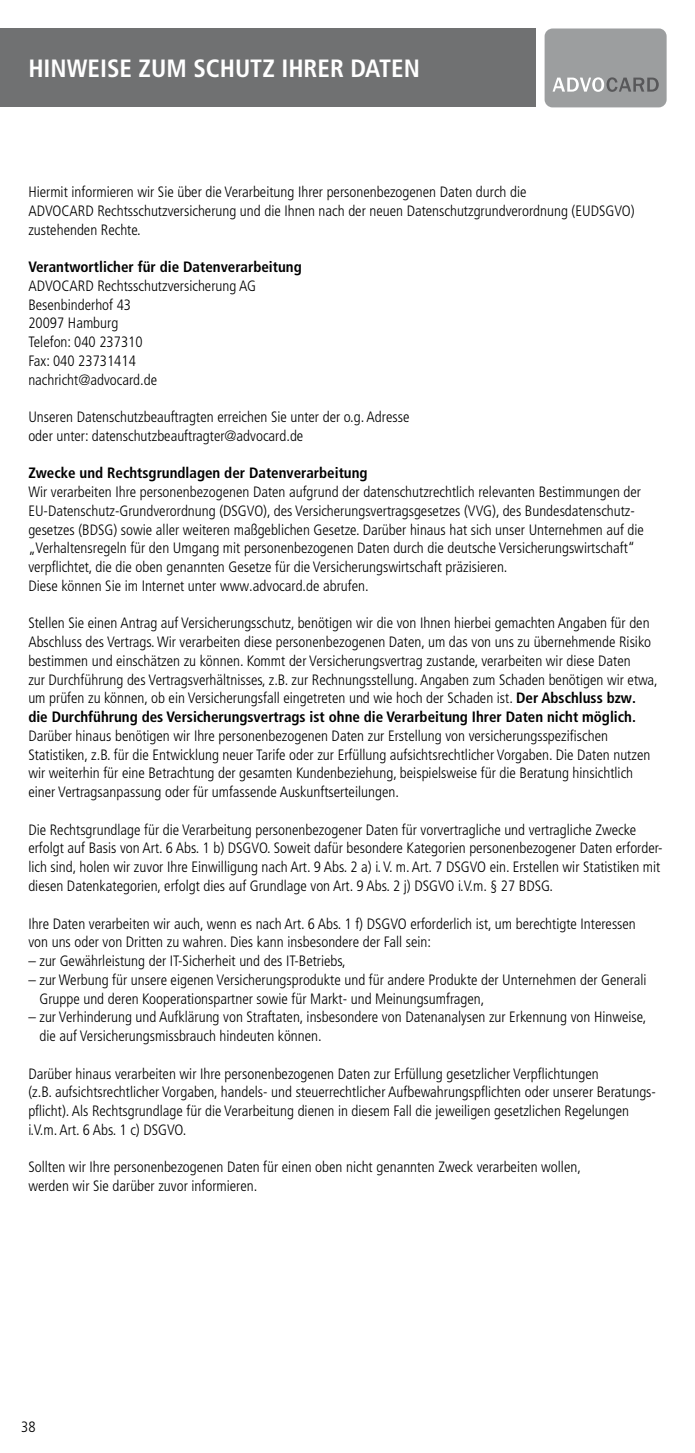
<style>
.page{position:relative;width:695px;height:1453px;background:#fff}
.page>*{position:absolute;margin:0;border:0;box-sizing:border-box;transform-origin:0 0}
.t1{font:700 condensed 25px "Frutiger LT Pro";color:#fff}
.t2{font:300 condensed 15px/18.8px "Frutiger LT Pro";color:#000}
.t3{font:700 condensed 15px "Frutiger LT Pro";color:#000}
.s1{font-weight:700}
</style>
<div class="page">
<div style="left:0;top:28px;width:535px;height:79px;background:#707172"></div>
<div style="left:544px;top:28px;width:122px;height:79px;background:#9c9e9f;border-radius:8px"></div>
<svg style="left:552px;top:77px;width:106px;height:15px"></svg>
<h1 class="t1" style="left:28px;top:54px;width:393px">HINWEISE ZUM SCHUTZ IHRER DATEN</h1>
<p class="t2" style="left:28px;top:183px;width:607px">Hiermit informieren wir Sie über die Verarbeitung Ihrer personenbezogenen Daten durch die<br>ADVOCARD Rechtsschutzversicherung und die Ihnen nach der neuen Datenschutzgrundverordnung (EUDSGVO) zustehenden Rechte.</p>
<p class="t3" style="left:28px;top:258px;width:275px">Verantwortlicher für die Datenverarbeitung</p>
<p class="t2" style="left:28px;top:276px;width:229px">ADVOCARD Rechtsschutzversicherung AG<br>Besenbinderhof 43<br>20097 Hamburg<br>Telefon: 040 237310<br>Fax: 040 23731414 nachricht@advocard.de</p>
<p class="t2" style="left:28px;top:408px;width:382px">Unseren Datenschutzbeauftragten erreichen Sie unter der o.g. Adresse oder unter: datenschutzbeauftragter@advocard.de</p>
<p class="t3" style="left:28px;top:464px;width:341px">Zwecke und Rechtsgrundlagen der Datenverarbeitung</p>
<p class="t2" style="left:28px;top:483px;width:617px">Wir verarbeiten Ihre personenbezogenen Daten aufgrund der datenschutzrechtlich relevanten Bestimmungen der EU-Datenschutz-Grundverordnung (DSGVO), des Versicherungsvertragsgesetzes (VVG), des Bundesdatenschutz&shy;gesetzes (BDSG) sowie aller weiteren maßgeblichen Gesetze. Darüber hinaus hat sich unser Unternehmen auf die „Verhaltensregeln für den Umgang mit personenbezogenen Daten durch die deutsche Versicherungswirtschaft“ verpflichtet, die die oben genannten Gesetze für die Versicherungswirtschaft präzisieren.<br>Diese können Sie im Internet unter www.advocard.de abrufen.</p>
<p class="t2" style="left:28px;top:614px;width:631px">Stellen Sie einen Antrag auf Versicherungsschutz, benötigen wir die von Ihnen hierbei gemachten Angaben für den Abschluss des Vertrags. Wir verarbeiten diese personenbezogenen Daten, um das von uns zu übernehmende Risiko bestimmen und einschätzen zu können. Kommt der Versicherungsvertrag zustande, verarbeiten wir diese Daten<br>zur Durchführung des Vertragsverhältnisses, z.B. zur Rechnungsstellung. Angaben zum Schaden benötigen wir etwa, um prüfen zu können, ob ein Versicherungsfall eingetreten und wie hoch der Schaden ist. <span class="s1">Der Abschluss bzw. die Durchführung des Versicherungsvertrags ist ohne die Verarbeitung Ihrer Daten nicht möglich.</span></p>
<p class="t2" style="left:28px;top:726px;width:623px">Darüber hinaus benötigen wir Ihre personenbezogenen Daten zur Erstellung von versicherungsspezifischen Statistiken, z.B. für die Entwicklung neuer Tarife oder zur Erfüllung aufsichtsrechtlicher Vorgaben. Die Daten nutzen wir weiterhin für eine Betrachtung der gesamten Kundenbeziehung, beispielsweise für die Beratung hinsichtlich einer Vertragsanpassung oder für umfassende Auskunftserteilungen.</p>
<p class="t2" style="left:28px;top:820px;width:635px">Die Rechtsgrundlage für die Verarbeitung personenbezogener Daten für vorvertragliche und vertragliche Zwecke erfolgt auf Basis von Art. 6 Abs. 1 b) DSGVO. Soweit dafür besondere Kategorien personenbezogener Daten erforder&shy;lich sind, holen wir zuvor Ihre Einwilligung nach Art. 9 Abs. 2 a) i. V. m. Art. 7 DSGVO ein. Erstellen wir Statistiken mit diesen Datenkategorien, erfolgt dies auf Grundlage von Art. 9 Abs. 2 j) DSGVO i.V.m. § 27 BDSG.</p>
<p class="t2" style="left:28px;top:914px;width:609px">Ihre Daten verarbeiten wir auch, wenn es nach Art. 6 Abs. 1 f) DSGVO erforderlich ist, um berechtigte Interessen von uns oder von Dritten zu wahren. Dies kann insbesondere der Fall sein:</p>
<p class="t2" style="left:28px;top:951px;width:319px">– zur Gewährleistung der IT-Sicherheit und des IT-Betriebs,</p>
<p class="t2" style="left:39px;top:970px;width:608px;text-indent:-11px">– zur Werbung für unsere eigenen Versicherungsprodukte und für andere Produkte der Unternehmen der Generali<br>Gruppe und deren Kooperationspartner sowie für Markt- und Meinungsumfragen,</p>
<p class="t2" style="left:39px;top:1008px;width:608px;text-indent:-11px">– zur Verhinderung und Aufklärung von Straftaten, insbesondere von Datenanalysen zur Erkennung von Hinweise, die auf Versicherungsmissbrauch hindeuten können.</p>
<p class="t2" style="left:28px;top:1064px;width:629px">Darüber hinaus verarbeiten wir Ihre personenbezogenen Daten zur Erfüllung gesetzlicher Verpflichtungen<br>(z.B. aufsichtsrechtlicher Vorgaben, handels- und steuerrechtlicher Aufbewahrungspflichten oder unserer Beratungs&shy;pflicht). Als Rechtsgrundlage für die Verarbeitung dienen in diesem Fall die jeweiligen gesetzlichen Regelungen i.V.m. Art. 6 Abs. 1 c) DSGVO.</p>
<p class="t2" style="left:28px;top:1158px;width:554px">Sollten wir Ihre personenbezogenen Daten für einen oben nicht genannten Zweck verarbeiten wollen, werden wir Sie darüber zuvor informieren.</p>
<p class="t2" style="left:21px;top:1417px;width:16px">38</p>
</div>
